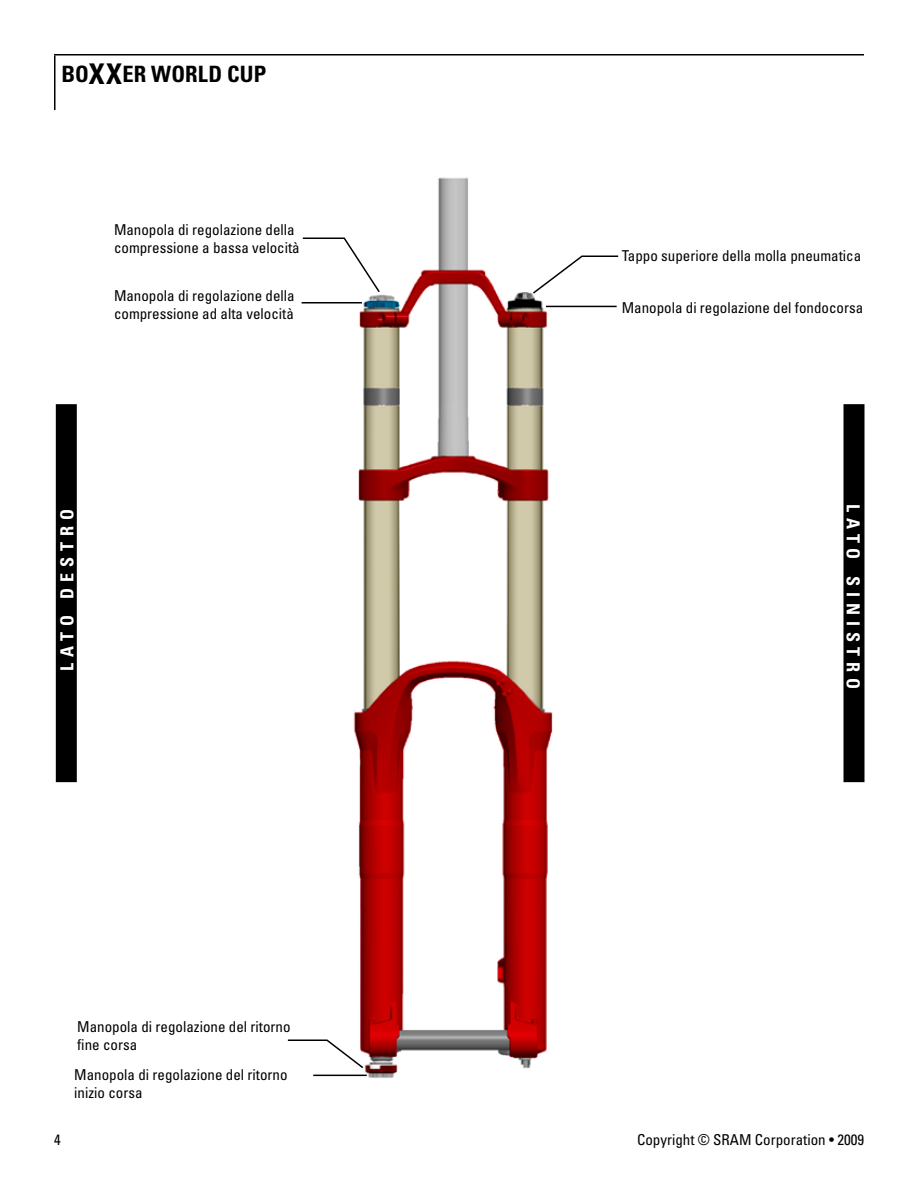
<style>
.page{position:relative;width:918px;height:1188px;background:#fff}
.page>*{position:absolute;margin:0;border:0;box-sizing:border-box;transform-origin:0 0}
.t1{font:700 condensed 22.5px "Univers LT Std";color:#000}
.t2{font:700 condensed 18px "Univers LT Std";letter-spacing:.33em;color:#fff}
.t3{font:condensed 15px/18px "Univers LT Std";color:#000}
.s1{font-size:28.5px}
</style>
<div class="page">
<hr style="left:54px;top:54px;width:810px;height:2px;background:#000">
<hr style="left:54px;top:55px;width:2px;height:55px;background:#000">
<img style="left:301px;top:177px;width:316px;height:902px">
<div style="left:56px;top:404px;width:21px;height:378px;background:#000"></div>
<div style="left:844px;top:404px;width:21px;height:378px;background:#000"></div>
<hr style="left:302px;top:302px;width:60px;height:2px;background:#000">
<svg style="left:531px;top:255px;width:88px;height:40px"></svg>
<hr style="left:546px;top:306px;width:71px;height:1px;background:#000">
<svg style="left:301px;top:237px;width:80px;height:57px"></svg>
<hr style="left:313px;top:1075px;width:54px;height:1px;background:#000">
<svg style="left:287px;top:1039px;width:78px;height:31px"></svg>
<h1 class="t1" style="left:62px;top:60px;width:105px">BO<span class="s1">XX</span>ER WORLD</h1>
<h1 class="t1" style="left:227px;top:60px;width:14px">CUP</h1>
<p class="t3" style="left:114px;top:220px;width:187px">Manopola di regolazione della compressione a bassa velocità</p>
<p class="t3" style="left:114px;top:287px;width:182px">Manopola di regolazione della compressione ad alta velocità</p>
<p class="t3" style="left:622px;top:246px;width:241px">Tappo superiore della molla pneumatica</p>
<p class="t3" style="left:622px;top:298px;width:243px">Manopola di regolazione del fondocorsa</p>
<p class="t2" style="left:56px;top:671px;width:163px;rotate:-90deg">LATO DESTRO</p>
<p class="t2" style="left:864px;top:504px;width:187px;rotate:90deg">LATO SINISTRO</p>
<p class="t3" style="left:77px;top:1018px;width:215px">Manopola di regolazione del ritorno fine corsa</p>
<p class="t3" style="left:74px;top:1065px;width:215px">Manopola di regolazione del ritorno inizio corsa</p>
<p class="t3" style="left:54px;top:1130px;width:8px">4</p>
<p class="t3" style="left:637px;top:1130px;width:228px">Copyright © SRAM Corporation • 2009</p>
</div>
